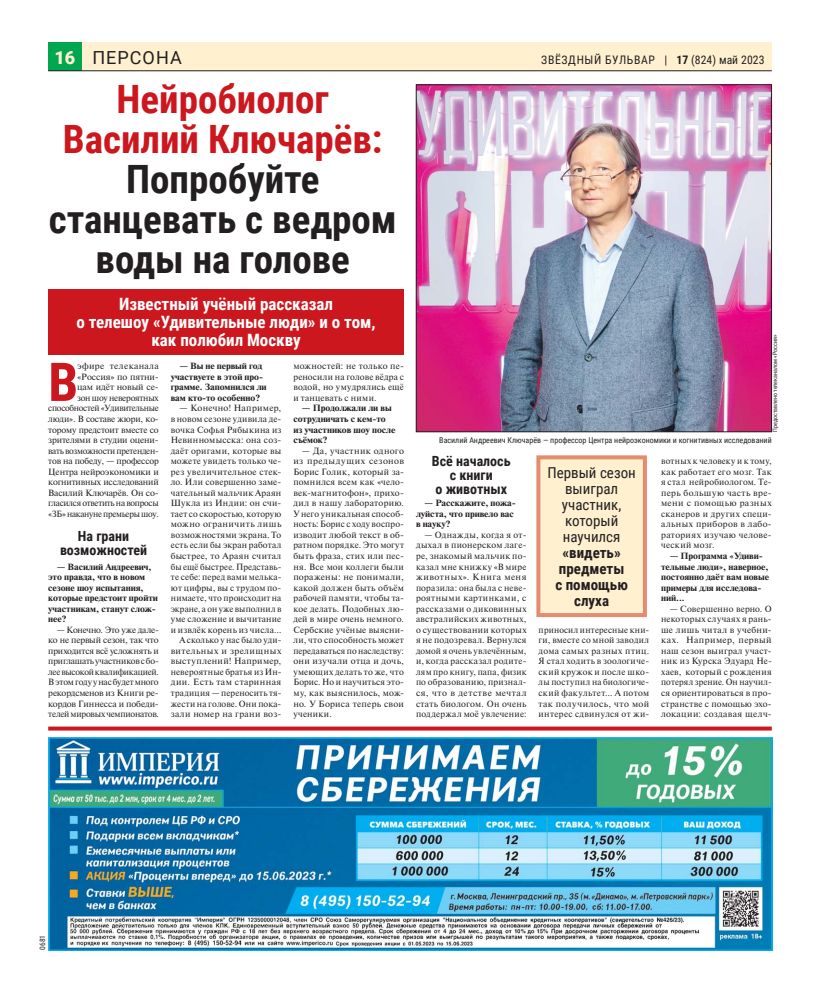
<style>
.page{position:relative;width:820px;height:993px;background:#fff}
.page>*{position:absolute;margin:0;border:0;box-sizing:border-box;transform-origin:0 0}
.t1{font:700 53.4px "Roboto Condensed";color:#cc171e}
.t2{font:700 39px/40px "Roboto Condensed";color:#231f20;text-align:center}
.t3{font:700 39px/40px "Roboto Condensed";color:#cc171e;text-align:center}
.t4{font:18px "Roboto";letter-spacing:.055em;color:#231f20}
.t5{font:700 17px/18px "Roboto Condensed";color:#fff;text-align:center}
.t6{font:15px/16px "Roboto Condensed";color:#231f20;text-align:center}
.t7{font:700 15px/16px "Roboto Condensed";color:#231f20;text-align:center}
.t8{font:700 14px/14px "Roboto Condensed";color:#231f20;text-align:center}
.t9{font:11.7px "Roboto Condensed";letter-spacing:.055em;color:#231f20}
.t10{font:9px/10.5px "Newton C";letter-spacing:.015em;color:#231f20;text-align:justify}
.t11{font:700 9px/10.5px "Newton C";letter-spacing:-.01em;color:#231f20;scale:1.08 1}
.t12{font:9px/10.5px "Newton C";letter-spacing:-.02em;color:#231f20;text-align:right}
.t13{font:8px "Roboto Condensed";color:#231f20}
.t14{font:7.5px "Roboto Condensed";color:#231f20}
.t15{font:6px "Roboto Condensed";color:#231f20}
.s1{font-weight:900;color:#fff1d0}
.s2{font-weight:700}
</style>
<div class="page">
<div style="left:48px;top:43px;width:723px;height:28px;background:#fff1d0"></div>
<div style="left:48px;top:43px;width:33px;height:28px;background:#00a650"></div>
<hr style="left:48px;top:71px;width:723px;height:1px;background:#231f20">
<div style="left:48px;top:289px;width:356px;height:65px;background:#cc171e"></div>
<div style="left:538px;top:457px;width:106px;height:158px;background:#fff1d0"></div>
<div style="left:536px;top:455px;width:110px;height:162px;border:4px solid #e48b70"></div>
<svg style="left:48px;top:726px;width:723px;height:4px;background:#d3373d"></svg>
<img style="left:418px;top:87px;width:351px;height:343px">
<div style="left:416px;top:85px;width:355px;height:347px;border:1px solid #231f20"></div>
<img style="left:48px;top:737px;width:723px;height:213px">
<h3 class="t4" style="left:54px;top:47px;width:129px"><span class="s1">16</span> ПЕРСОНА</h3>
<p class="t9" style="left:541px;top:53px;width:225px">ЗВЁЗДНЫЙ БУЛЬВАР | <span class="s2">17</span> (824) май 2023</p>
<h2 class="t3" style="left:63px;top:80px;width:321px">Нейробиолог<br>Василий Ключарёв:</h2>
<h2 class="t2" style="left:49px;top:160px;width:349px">Попробуйте станцевать с ведром воды на голове</h2>
<h3 class="t5" style="left:76px;top:295px;width:300px">Известный учёный рассказал<br>о телешоу «Удивительные люди» и о том, как полюбил Москву</h3>
<p class="t15" style="left:771px;top:432px;width:98px;rotate:-90deg">Предоставлено телеканалом «Россия»</p>
<h1 class="t1" style="left:48px;top:351px;width:31px">В</h1>
<p class="t12" style="left:48px;top:362px;width:112px">эфире телеканала «Россия» по пятни-<br>цам идёт новый се-<br>зон шоу невероятных способностей «Удивительные люди». В составе жюри, ко&shy;торому предстоит вместе со зрителями в студии оцени&shy;вать возможности претенден&shy;тов на победу, — профессор<br>Центра нейроэкономики и когнитивных исследований<br>Василий Ключарёв. Он со&shy;гласился ответить на вопросы «ЗБ» накануне премьеры шоу.</p>
<h3 class="t8" style="left:60px;top:529px;width:88px">На грани возможностей</h3>
<p class="t11" style="left:48px;top:561px;width:103px;text-indent:9px">— Василий Андреевич, это правда, что в новом сезоне шоу испытания, которые предстоит пройти участникам, станут слож&shy;нее?</p>
<p class="t10" style="left:48px;top:625px;width:112px;text-indent:9px">— Конечно. Это уже дале&shy;ко не первый сезон, так что приходится всё усложнять и приглашать участников с бо&shy;лее высокой квалификацией.<br>В этом году у нас будет много рекордсменов из Книги ре&shy;кордов Гиннесса и победи&shy;телей мировых чемпионатов.</p>
<p class="t11" style="left:171px;top:361px;width:90px;text-indent:9px">— Вы не первый год участвуете в этой про&shy;грамме. Запомнился ли вам кто-то особенно?</p>
<p class="t10" style="left:171px;top:404px;width:112px;text-align:right">— Конечно! Например,<br>в новом сезоне удивила де&shy;вочка Софья Рябыкина из<br>Невинномысска: она соз&shy;даёт оригами, которые вы можете увидеть только че&shy;рез увеличительное стек&shy;ло. Или совершенно заме&shy;чательный мальчик Араян<br>Шукла из Индии: он счи&shy;тает со скоростью, которую можно ограничить лишь возможностями экрана. То есть если бы экран работал быстрее, то Араян считал бы ещё быстрее. Представь&shy;те себе: перед вами мелька&shy;ют цифры, вы с трудом по&shy;нимаете, что происходит на экране, а он уже выполнил в уме сложение и вычитание и извлёк корень из числа…<br>А сколько у нас было уди&shy;вительных и зрелищных выступлений! Например, невероятные братья из Ин&shy;дии. Есть там старинная традиция — переносить тя&shy;жести на голове. Они пока&shy;зали номер на грани воз-</p>
<p class="t10" style="left:293px;top:362px;width:112px">можностей: не только пе&shy;реносили на голове вёдра с водой, но умудрялись ещё и танцевать с ними.</p>
<p class="t11" style="left:293px;top:403px;width:96px;text-indent:9px">— Продолжали ли вы сотрудничать с кем-то из участников шоу после съёмок?</p>
<p class="t10" style="left:293px;top:446px;width:112px;text-indent:9px">— Да, участник одного из предыдущих сезонов Борис Голик, который за&shy;помнился всем как «чело&shy;век-магнитофон», прихо&shy;дил в нашу лабораторию.<br>У него уникальная способ&shy;ность: Борис с ходу воспро&shy;изводит любой текст в об&shy;ратном порядке. Это могут быть фраза, стих или пес&shy;ня. Все мои коллеги были поражены: не понимали, какой должен быть объём рабочей памяти, чтобы та&shy;кое делать. Подобных лю&shy;дей в мире очень немного.<br>Сербские учёные выясни&shy;ли, что способность может передаваться по наследству: они изучали отца и дочь, умеющих делать то же, что Борис. Но и научиться это&shy;му, как выяснилось, мож&shy;но. У Бориса теперь свои ученики.</p>
<h3 class="t8" style="left:432px;top:453px;width:80px">Всё началось с книги<br>о животных</h3>
<p class="t13" style="left:439px;top:435px;width:334px">Василий Андреевич Ключарёв — профессор Центра нейроэкономики и когнитивных исследований</p>
<p class="t10" style="left:661px;top:456px;width:112px">вотных к человеку и к тому, как работает его мозг. Так я стал нейробиологом. Те&shy;перь большую часть вре&shy;мени с помощью разных сканеров и других специ&shy;альных приборов в лабо&shy;раториях изучаю челове&shy;ческий мозг.</p>
<p class="t11" style="left:661px;top:550px;width:101px;text-indent:9px">— Программа «Удиви&shy;тельные люди», наверное, постоянно даёт вам новые примеры для исследова&shy;ний...</p>
<p class="t10" style="left:661px;top:604px;width:112px;text-indent:9px">— Совершенно верно. О некоторых случаях я рань&shy;ше лишь читал в учебни&shy;ках. Например, первый наш сезон выиграл участ&shy;ник из Курска Эдуард Не&shy;хаев, который с рождения потерял зрение. Он научил&shy;ся ориентироваться в про&shy;странстве с помощью эхо&shy;локации: создавая щелч-</p>
<h3 class="t6" style="left:547px;top:464px;width:90px">Первый сезон выиграл участник, который научился</h3>
<h3 class="t7" style="left:555px;top:544px;width:74px">«видеть» предметы с помощью слуха</h3>
<p class="t11" style="left:416px;top:498px;width:94px;text-indent:9px">— Расскажите, пожа&shy;луйста, что привело вас в науку?</p>
<p class="t10" style="left:416px;top:530px;width:112px;text-indent:9px">— Однажды, когда я от&shy;дыхал в пионерском лаге&shy;ре, знакомый мальчик по&shy;казал мне книжку «В мире животных». Книга меня поразила: она была с неве&shy;роятными картинками, с рассказами о диковинных австралийских животных, о существовании которых я не подозревал. Вернулся домой я очень увлечённым, и, когда рассказал родите&shy;лям про книгу, папа, физик по образованию, признал&shy;ся, что в детстве мечтал стать биологом. Он очень поддержал моё увлечение:</p>
<p class="t10" style="left:538px;top:625px;width:112px">приносил интересные кни&shy;ги, вместе со мной заводил дома самых разных птиц.<br>Я стал ходить в зоологиче&shy;ский кружок и после шко&shy;лы поступил на биологиче&shy;ский факультет… А потом так получилось, что мой интерес сдвинулся от жи-</p>
<p class="t14" style="left:38px;top:949px;width:16px;rotate:-90deg">0681</p>
</div>
